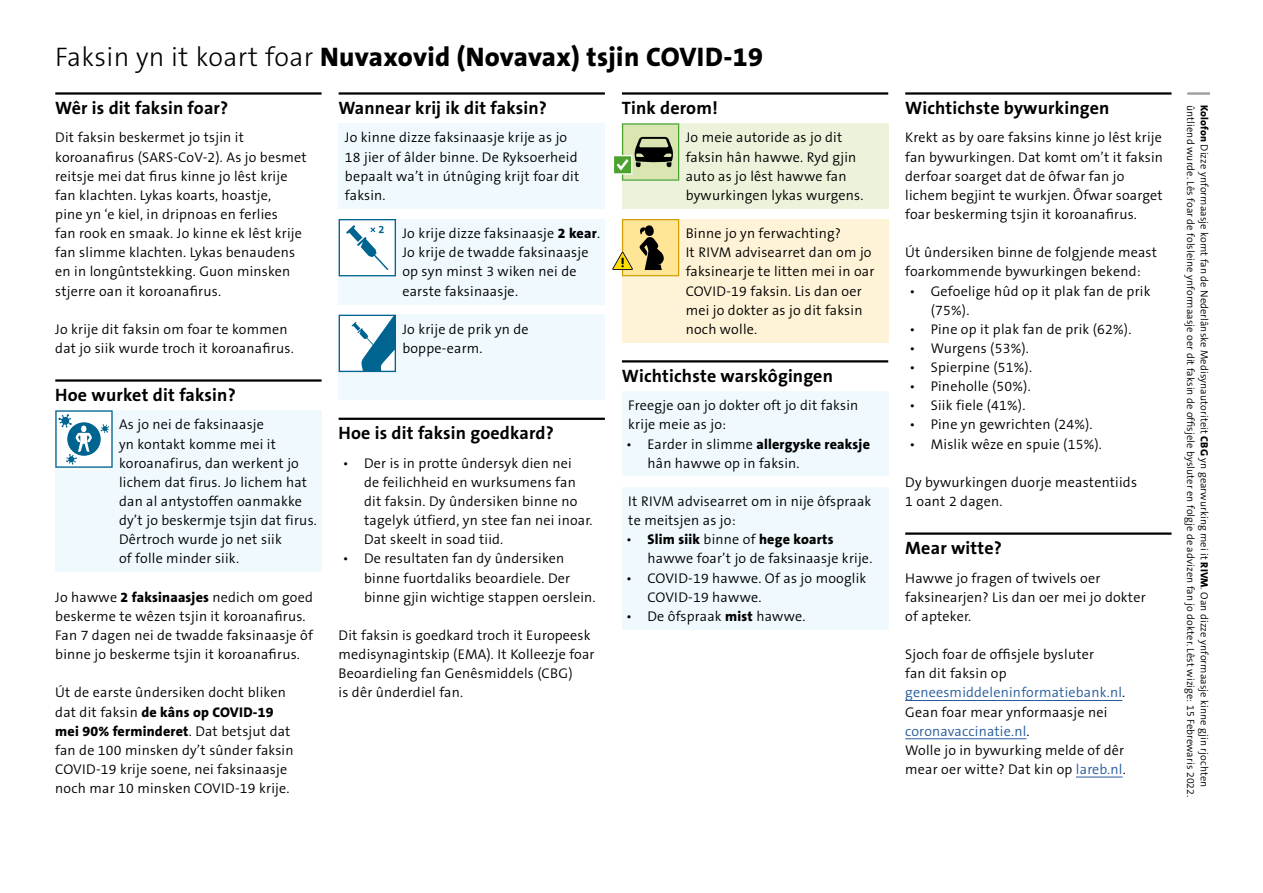
<style>
.page{position:relative;width:1263px;height:893px;background:#fff}
.page>*{position:absolute;margin:0;border:0;box-sizing:border-box;transform-origin:0 0}
.H1_page_title{font:800 27px "The Sans B8";letter-spacing:.015em;color:#000}
.H2_section_title{font:700 18px "The Sans B7";letter-spacing:.01em;color:#000}
.TEXT_section_wit{font:300 14.1px/19.2px "The Sans B4";letter-spacing:.015em;color:#000}
.TEXT_secion_BLAUW_PI{font:300 14.1px/19.2px "The Sans B4";letter-spacing:.015em;color:#000}
.TEXT_secion_BLAUW{font:300 14.1px/19.2px "The Sans B4";letter-spacing:.015em;color:#000}
.Waarschuwing_GEEL{font:300 14.1px/19.2px "The Sans B4";letter-spacing:.015em;color:#000}
.Waarschuwing_GROEN{font:300 14.1px/19.2px "The Sans B4";letter-spacing:.015em;color:#000}
.t1{font:10.5px "The Sans B4 Semi Light 2";letter-spacing:.01em;color:#000}
.s1{font-family:"The Sans B3";font-weight:300}
.s2{font-family:"The Sans B8";font-weight:800}
.s3{color:#275b9b}
.s4{font-family:"The Sans B8 Extra Bold 2"}
</style>
<div class="page">
<hr style="left:1187px;top:92px;width:23px;height:3px;background:#9d9d9c">
<hr style="left:55px;top:92px;width:267px;height:3px;background:#000">
<hr style="left:55px;top:379px;width:267px;height:3px;background:#000">
<div style="left:55px;top:410px;width:267px;height:162px;background:#f0f9fe"></div>
<hr style="left:339px;top:92px;width:266px;height:3px;background:#000">
<div style="left:339px;top:123px;width:266px;height:85px;background:#f0f9fe"></div>
<div style="left:339px;top:219px;width:266px;height:85px;background:#f0f9fe"></div>
<div style="left:339px;top:315px;width:266px;height:85px;background:#f0f9fe"></div>
<hr style="left:339px;top:418px;width:266px;height:2px;background:#000">
<hr style="left:622px;top:92px;width:266px;height:3px;background:#000">
<div style="left:622px;top:123px;width:266px;height:85px;background:#ecf3da"></div>
<div style="left:622px;top:219px;width:266px;height:123px;background:#fff3d7"></div>
<hr style="left:622px;top:360px;width:266px;height:2px;background:#000">
<div style="left:622px;top:391px;width:266px;height:47px;background:#f0f9fe"></div>
<div style="left:622px;top:422px;width:266px;height:54px;background:#f0f9fe"></div>
<div style="left:622px;top:487px;width:266px;height:47px;background:#f0f9fe"></div>
<div style="left:622px;top:517px;width:266px;height:55px;background:#f0f9fe"></div>
<div style="left:622px;top:556px;width:266px;height:54px;background:#f0f9fe"></div>
<div style="left:622px;top:594px;width:266px;height:35px;background:#f0f9fe"></div>
<hr style="left:905px;top:92px;width:266px;height:3px;background:#000">
<hr style="left:905px;top:532px;width:266px;height:3px;background:#000">
<hr style="left:905px;top:700px;width:217px;height:1px;background:#275b9b">
<hr style="left:905px;top:738px;width:121px;height:1px;background:#275b9b">
<hr style="left:1076px;top:777px;width:47px;height:1px;background:#275b9b">
<svg style="left:339px;top:219px;width:57px;height:57px"></svg>
<svg style="left:55px;top:410px;width:58px;height:58px"></svg>
<svg style="left:339px;top:315px;width:57px;height:57px"></svg>
<svg style="left:614px;top:123px;width:65px;height:58px"></svg>
<svg style="left:612px;top:219px;width:67px;height:57px"></svg>
<p class="H1_page_title" style="left:55px;top:42px;width:709px"><span class="s1">Faksin yn it koart foar</span> Nuvaxovid (Novavax) tsjin COVID-19</p>
<p class="H2_section_title" style="left:55px;top:98px;width:175px">Wêr is dit faksin foar?</p>
<p class="t1" style="left:1196px;top:105px;width:694px;rotate:90deg">ûntliend wurde. Lês foar de folsleine ynformaasje oer dit faksin de offisjele bysluter en folgje de advizen fan jo dokter. Lêst wizige: 15 Febrewaris 2022.</p>
<p class="H2_section_title" style="left:339px;top:98px;width:210px">Wannear krij ik dit faksin?</p>
<p class="TEXT_secion_BLAUW" style="left:345px;top:129px;width:236px">Jo kinne dizze faksinaasje krije as jo<br>18 jier of âlder binne. De Ryksoerheid bepaalt wa’t in útnûging krijt foar dit faksin.</p>
<p class="TEXT_secion_BLAUW_PI" style="left:402px;top:225px;width:199px">Jo krije dizze faksinaasje <span class="s2">2 kear</span>.<br>Jo krije de twadde faksinaasje op syn minst 3 wiken nei de earste faksinaasje.</p>
<p class="TEXT_secion_BLAUW_PI" style="left:402px;top:320px;width:128px">Jo krije de prik yn de boppe-earm.</p>
<p class="H2_section_title" style="left:622px;top:98px;width:97px">Tink derom!</p>
<p class="Waarschuwing_GROEN" style="left:686px;top:129px;width:179px">Jo meie autoride as jo dit faksin hân hawwe. Ryd gjin auto as jo lêst hawwe fan bywurkingen lykas wurgens.</p>
<p class="Waarschuwing_GEEL" style="left:686px;top:225px;width:190px">Binne jo yn ferwachting?<br>It RIVM advisearret dan om jo faksinearje te litten mei in oar<br>COVID-19 faksin. Lis dan oer mei jo dokter as jo dit faksin noch wolle.</p>
<p class="H2_section_title" style="left:622px;top:366px;width:213px">Wichtichste warskôgingen</p>
<p class="TEXT_secion_BLAUW" style="left:628px;top:397px;width:231px">Freegje oan jo dokter oft jo dit faksin krije meie as jo:</p>
<p class="TEXT_section_wit" style="left:647px;top:435px;width:224px;text-indent:-21px">• Earder in slimme <span class="s2">allergyske reaksje </span>hân hawwe op in faksin.</p>
<p class="TEXT_secion_BLAUW" style="left:628px;top:492px;width:245px">It RIVM advisearret om in nije ôfspraak te meitsjen as jo:</p>
<p class="TEXT_section_wit" style="left:647px;top:531px;width:226px;text-indent:-21px">• <span class="s2">Slim siik</span> binne of <span class="s2">hege koarts </span>hawwe foar’t jo de faksinaasje krije.</p>
<p class="TEXT_section_wit" style="left:647px;top:569px;width:220px;text-indent:-21px">• COVID-19 hawwe. Of as jo mooglik<br>COVID-19 hawwe.</p>
<p class="TEXT_section_wit" style="left:626px;top:607px;width:181px">• De ôfspraak <span class="s2">mist</span> hawwe.</p>
<p class="H2_section_title" style="left:905px;top:98px;width:206px">Wichtichste bywurkingen</p>
<p class="TEXT_section_wit" style="left:905px;top:129px;width:259px">Krekt as by oare faksins kinne jo lêst krije fan bywurkingen. Dat komt om’t it faksin derfoar soarget dat de ôfwar fan jo lichem begjint te wurkjen. Ôfwar soarget foar beskerming tsjin it koroanafirus.</p>
<p class="TEXT_section_wit" style="left:905px;top:244px;width:253px">Út ûndersiken binne de folgjende meast foarkommende bywurkingen bekend:</p>
<p class="TEXT_section_wit" style="left:931px;top:282px;width:221px;text-indent:-21px">• Gefoelige hûd op it plak fan de prik (75%).</p>
<p class="TEXT_section_wit" style="left:909px;top:320px;width:223px">• Pine op it plak fan de prik (62%).</p>
<p class="TEXT_section_wit" style="left:909px;top:339px;width:121px">• Wurgens (53%).</p>
<p class="TEXT_section_wit" style="left:909px;top:359px;width:124px">• Spierpine (51%).</p>
<p class="TEXT_section_wit" style="left:909px;top:378px;width:123px">• Pineholle (50%).</p>
<p class="TEXT_section_wit" style="left:909px;top:397px;width:117px">• Siik fiele (41%).</p>
<p class="TEXT_section_wit" style="left:909px;top:416px;width:185px">• Pine yn gewrichten (24%).</p>
<p class="TEXT_section_wit" style="left:909px;top:435px;width:194px">• Mislik wêze en spuie (15%).</p>
<p class="TEXT_section_wit" style="left:905px;top:473px;width:233px">Dy bywurkingen duorje meastentiids<br>1 oant 2 dagen.</p>
<p class="H2_section_title" style="left:905px;top:538px;width:98px">Mear witte?</p>
<p class="TEXT_section_wit" style="left:905px;top:569px;width:242px">Hawwe jo fragen of twivels oer faksinearjen? Lis dan oer mei jo dokter of apteker.</p>
<p class="TEXT_section_wit" style="left:905px;top:646px;width:222px">Sjoch foar de offisjele bysluter<br>fan dit faksin op <span class="s3">geneesmiddeleninformatiebank.nl</span>.</p>
<p class="TEXT_section_wit" style="left:905px;top:703px;width:222px">Gean foar mear ynformaasje nei <span class="s3">coronavaccinatie.nl</span>.<br>Wolle jo in bywurking melde of dêr mear oer witte? Dat kin op <span class="s3">lareb.nl</span>.</p>
<p class="t1" style="left:1210px;top:105px;width:683px;rotate:90deg"><span class="s4">Kolofon</span> Dizze ynformaasje komt fan de Nederlânske Medisynautoriteit <span class="s4">CBG</span> yn gearwurking mei it <span class="s4">RIVM</span>. Oan dizze ynformaasje kinne gjin rjochten</p>
<p class="TEXT_section_wit" style="left:55px;top:129px;width:253px">Dit faksin beskermet jo tsjin it koroanafirus (SARS-CoV-2). As jo besmet reitsje mei dat firus kinne jo lêst krije fan klachten. Lykas koarts, hoastje,<br>pine yn ‘e kiel, in dripnoas en ferlies<br>fan rook en smaak. Jo kinne ek lêst krije fan slimme klachten. Lykas benaudens en in longûntstekking. Guon minsken stjerre oan it koroanafirus.</p>
<p class="TEXT_section_wit" style="left:55px;top:320px;width:240px">Jo krije dit faksin om foar te kommen dat jo siik wurde troch it koroanafirus.</p>
<p class="H2_section_title" style="left:55px;top:385px;width:182px">Hoe wurket dit faksin?</p>
<p class="TEXT_secion_BLAUW_PI" style="left:119px;top:416px;width:199px">As jo nei de faksinaasje<br>yn kontakt komme mei it koroanafirus, dan werkent jo lichem dat firus. Jo lichem hat dan al antystoffen oanmakke dy’t jo beskermje tsjin dat firus.<br>Dêrtroch wurde jo net siik<br>of folle minder siik.</p>
<p class="TEXT_section_wit" style="left:55px;top:588px;width:259px">Jo hawwe <span class="s2">2 faksinaasjes</span> nedich om goed beskerme te wêzen tsjin it koroanafirus.<br>Fan 7 dagen nei de twadde faksinaasje ôf binne jo beskerme tsjin it koroanafirus.</p>
<p class="TEXT_section_wit" style="left:55px;top:684px;width:240px">Út de earste ûndersiken docht bliken dat dit faksin <span class="s2">de kâns op COVID-19 mei 90% ferminderet</span>. Dat betsjut dat fan de 100 minsken dy’t sûnder faksin COVID-19 krije soene, nei faksinaasje noch mar 10 minsken COVID-19 krije.</p>
<p class="H2_section_title" style="left:339px;top:423px;width:217px">Hoe is dit faksin goedkard?</p>
<p class="TEXT_section_wit" style="left:364px;top:454px;width:230px;text-indent:-21px">• Der is in protte ûndersyk dien nei<br>de feilichheid en wurksumens fan dit faksin. Dy ûndersiken binne no tagelyk útfierd, yn stee fan nei inoar.<br>Dat skeelt in soad tiid.</p>
<p class="TEXT_section_wit" style="left:364px;top:550px;width:233px;text-indent:-21px">• De resultaten fan dy ûndersiken binne fuortdaliks beoardiele. Der binne gjin wichtige stappen oerslein.</p>
<p class="TEXT_section_wit" style="left:339px;top:626px;width:258px">Dit faksin is goedkard troch it Europeesk medisynagintskip (EMA). It Kolleezje foar Beoardieling fan Genêsmiddels (CBG)<br>is dêr ûnderdiel fan.</p>
</div>
